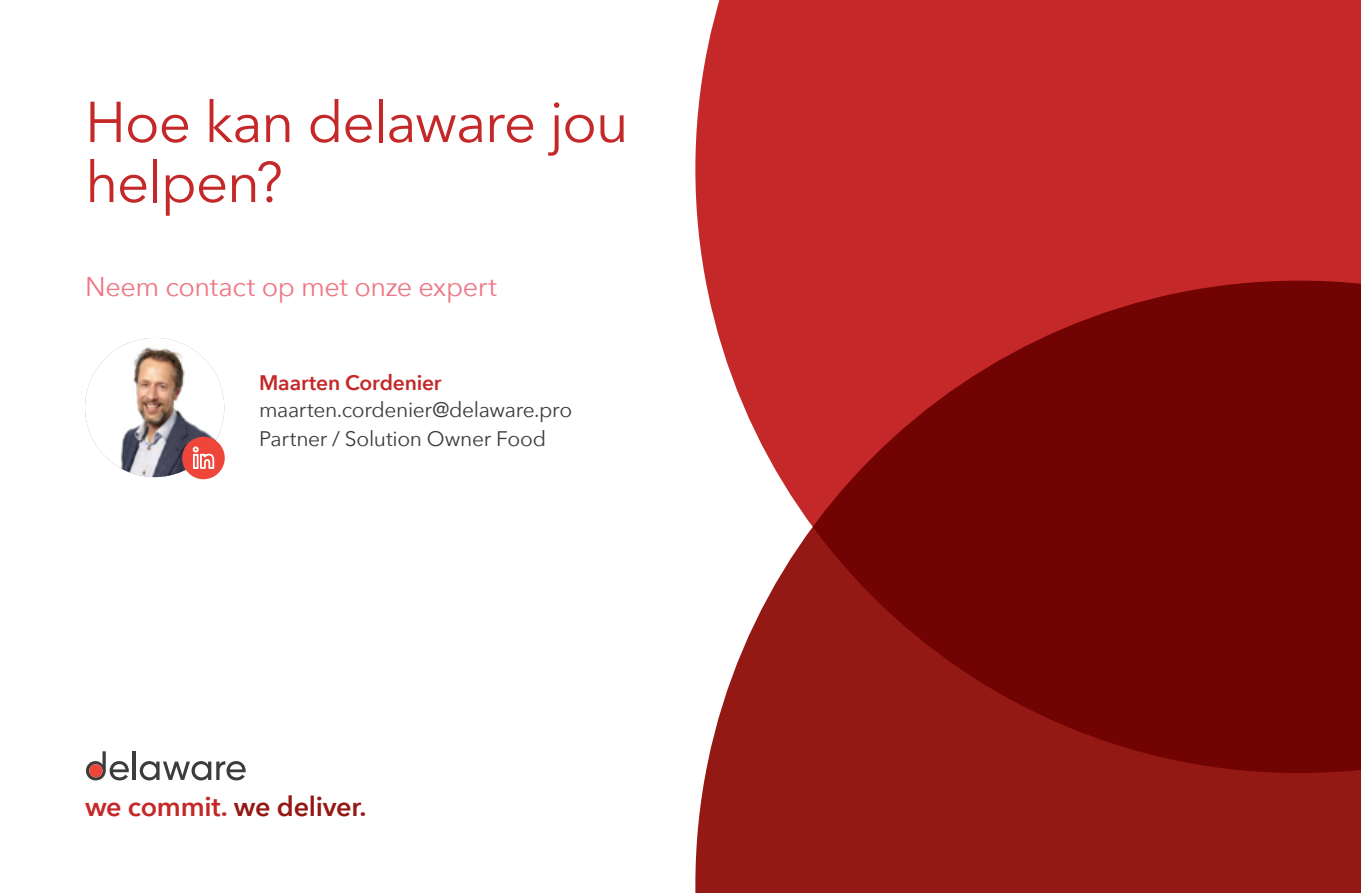
<style>
.page{position:relative;width:1361px;height:893px;background:#fff}
.page>*{position:absolute;margin:0;border:0;box-sizing:border-box;transform-origin:0 0}
.t1{font:57px/60px "Avenir Next";letter-spacing:-.025em;color:#c42828}
.t2{font:27px "Avenir Next";letter-spacing:-.015em;color:#ee7684}
.t3{font:600 27px "Avenir Next";letter-spacing:-.01em;color:#941914}
.t4{font:21px/29.1px "Avenir Next";letter-spacing:-.015em;color:#3c3c3c}
.t5{font:600 21px "Avenir Next";letter-spacing:-.01em;color:#c42828}
.s1{color:#c42828}
</style>
<div class="page">
<div style="left:695px;top:0;width:666px;height:281px;background:#c42828"></div>
<svg style="left:695px;top:281px;width:666px;height:612px;background:#901f1d"></svg>
<hr style="left:133px;top:751px;width:3px;height:29px;background:#3c3c3c">
<svg style="left:140px;top:761px;width:106px;height:19px"></svg>
<svg style="left:86px;top:751px;width:43px;height:29px"></svg>
<div style="left:89px;top:764px;width:13px;height:13px;background:#ef463c;border-radius:50%"></div>
<img style="left:85px;top:338px;width:139px;height:139px;border-radius:69px">
<div style="left:182px;top:437px;width:43px;height:42px;background:#ef463c;border-radius:50%"></div>
<svg style="left:192px;top:446px;width:23px;height:23px"></svg>
<h1 class="t1" style="left:85px;top:90px;width:545px">Hoe kan delaware jou helpen?</h1>
<p class="t2" style="left:85px;top:264px;width:414px">Neem contact op met onze expert</p>
<p class="t5" style="left:259px;top:365px;width:184px">Maarten Cordenier</p>
<p class="t4" style="left:259px;top:394px;width:315px">maarten.cordenier@delaware.pro<br>Partner / Solution Owner Food</p>
<p class="t3" style="left:85px;top:784px;width:283px"><span class="s1">we commit.</span> we deliver.</p>
</div>
